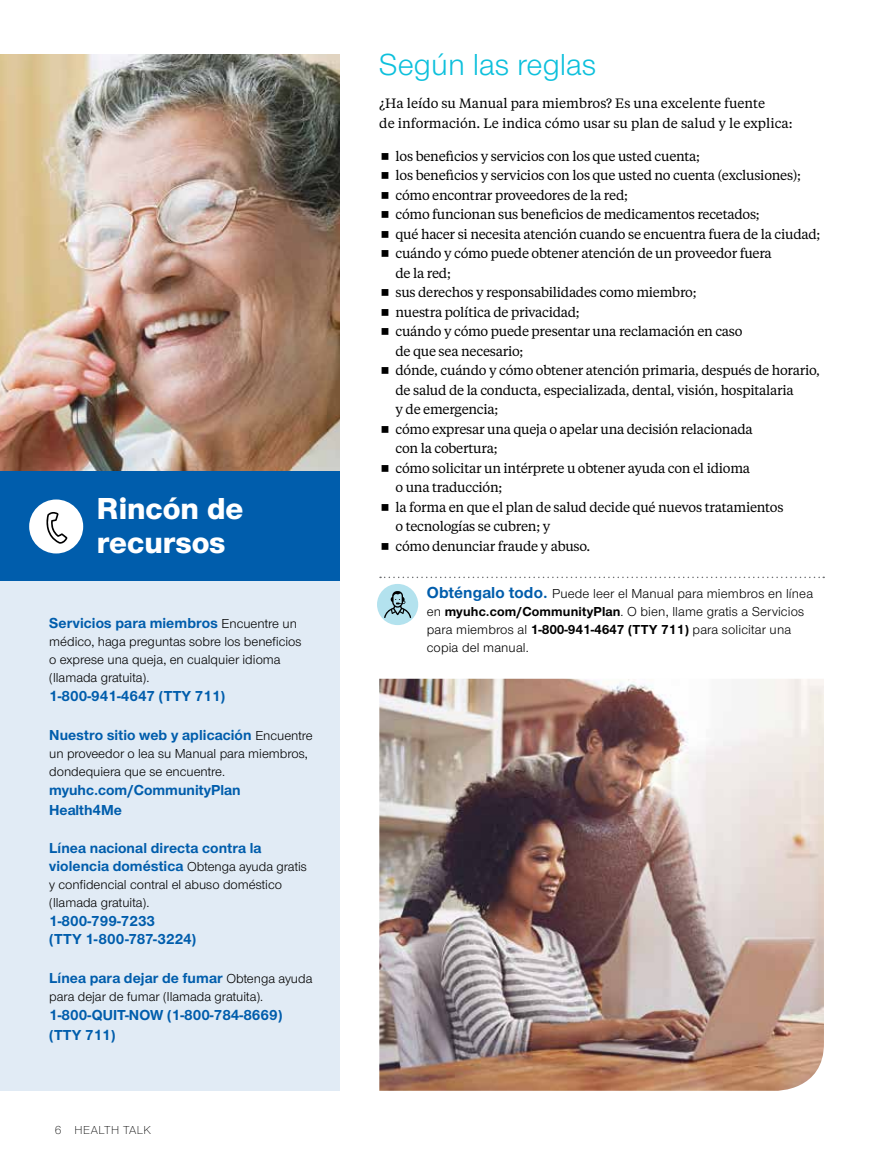
<style>
.page{position:relative;width:878px;height:1161px;background:#fff}
.page>*{position:absolute;margin:0;border:0;box-sizing:border-box;transform-origin:0 0}
.t1{font:800 31.5px/34.5px "UHC Sans";color:#fff}
.t2{font:31.5px "UHC Sans";color:#0dc0dc}
.t3{font:700 15px/19.5px "UHC Sans";letter-spacing:.005em;color:#005dac}
.t4{font:13.5px/19.5px "UHC Serif Text";letter-spacing:-.02em;color:#000}
.t5{font:13.5px/18px "UHC Sans";color:#000}
.t6{font:13.5px/19.5px "UHC Serif Text";color:#000}
.t7{font:300 12px "UHC Sans";letter-spacing:.04em;color:#000}
.s1{font-weight:400;font-size:13.5px;color:#000}
.s2{font-weight:700;font-size:16.5px;color:#005dac}
.s3{font-weight:700}
</style>
<div class="page">
<div style="left:0;top:54px;width:340px;height:1037px;background:#e1ebf5"></div>
<img style="left:379px;top:679px;width:445px;height:412px">
<svg style="left:380px;top:577px;width:444px;height:1px"></svg>
<div style="left:377px;top:584px;width:41px;height:41px;background:#b3e2ee;border-radius:50%"></div>
<svg style="left:384px;top:591px;width:27px;height:27px"></svg>
<img style="left:0;top:54px;width:340px;height:417px">
<div style="left:0;top:471px;width:340px;height:109px;background:#005dac"></div>
<div style="left:29px;top:500px;width:54px;height:54px;background:#fff;border-radius:50%"></div>
<svg style="left:46px;top:512px;width:21px;height:32px"></svg>
<h1 class="t1" style="left:97px;top:490px;width:148px">Rincón de recursos</h1>
<p class="t3" style="left:49px;top:613px;width:249px">Servicios para miembros <span class="s1">Encuentre un</span></p>
<p class="t5" style="left:49px;top:632px;width:254px">médico, haga preguntas sobre los beneficios o exprese una queja, en cualquier idioma (llamada gratuita).</p>
<p class="t3" style="left:49px;top:686px;width:177px">1-800-941-4647 (TTY 711)</p>
<p class="t3" style="left:49px;top:724px;width:265px">Nuestro sitio web y aplicación <span class="s1">Encuentre</span></p>
<p class="t5" style="left:49px;top:744px;width:260px">un proveedor o lea su Manual para miembros, dondequiera que se encuentre.</p>
<p class="t3" style="left:49px;top:780px;width:193px">myuhc.com/CommunityPlan<br>Health4Me</p>
<p class="t3" style="left:49px;top:838px;width:259px;line-height:18px">Línea nacional directa contra la violencia doméstica <span class="s1">Obtenga ayuda gratis</span></p>
<p class="t5" style="left:49px;top:875px;width:234px">y confidencial contral el abuso doméstico (llamada gratuita).</p>
<p class="t3" style="left:49px;top:912px;width:148px;line-height:18px">1-800-799-7233<br>(TTY 1-800-787-3224)</p>
<p class="t3" style="left:49px;top:967px;width:265px">Línea para dejar de fumar <span class="s1">Obtenga ayuda</span></p>
<p class="t5" style="left:49px;top:987px;width:215px">para dejar de fumar (llamada gratuita).</p>
<p class="t3" style="left:49px;top:1005px;width:235px">1-800-QUIT-NOW (1-800-784-8669) (TTY 711)</p>
<p class="t7" style="left:55px;top:1122px;width:98px">6 HEALTH TALK</p>
<h1 class="t2" style="left:379px;top:44px;width:218px">Según las reglas</h1>
<p class="t6" style="left:379px;top:93px;width:415px">¿Ha leído su Manual para miembros? Es una excelente fuente<br>de información. Le indica cómo usar su plan de salud y le explica:</p>
<p class="t4" style="left:395px;top:145px;width:426px">los beneficios y servicios con los que usted cuenta;<br>los beneficios y servicios con los que usted no cuenta (exclusiones); cómo encontrar proveedores de la red;<br>cómo funcionan sus beneficios de medicamentos recetados;<br>qué hacer si necesita atención cuando se encuentra fuera de la ciudad; cuándo y cómo puede obtener atención de un proveedor fuera<br>de la red;<br>sus derechos y responsabilidades como miembro;<br>nuestra política de privacidad;<br>cuándo y cómo puede presentar una reclamación en caso<br>de que sea necesario;<br>dónde, cuándo y cómo obtener atención primaria, después de horario, de salud de la conducta, especializada, dental, visión, hospitalaria<br>y de emergencia;<br>cómo expresar una queja o apelar una decisión relacionada<br>con la cobertura;<br>cómo solicitar un intérprete u obtener ayuda con el idioma<br>o una traducción;<br>la forma en que el plan de salud decide qué nuevos tratamientos<br>o tecnologías se cubren; y<br>cómo denunciar fraude y abuso.</p>
<p class="t5" style="left:426px;top:584px;width:388px"><span class="s2">Obténgalo todo.</span> Puede leer el Manual para miembros en línea en <span class="s3">myuhc.com/CommunityPlan</span>. O bien, llame gratis a Servicios para miembros al <span class="s3">1-800-941-4647 (TTY 711)</span> para solicitar una copia del manual.</p>
</div>
